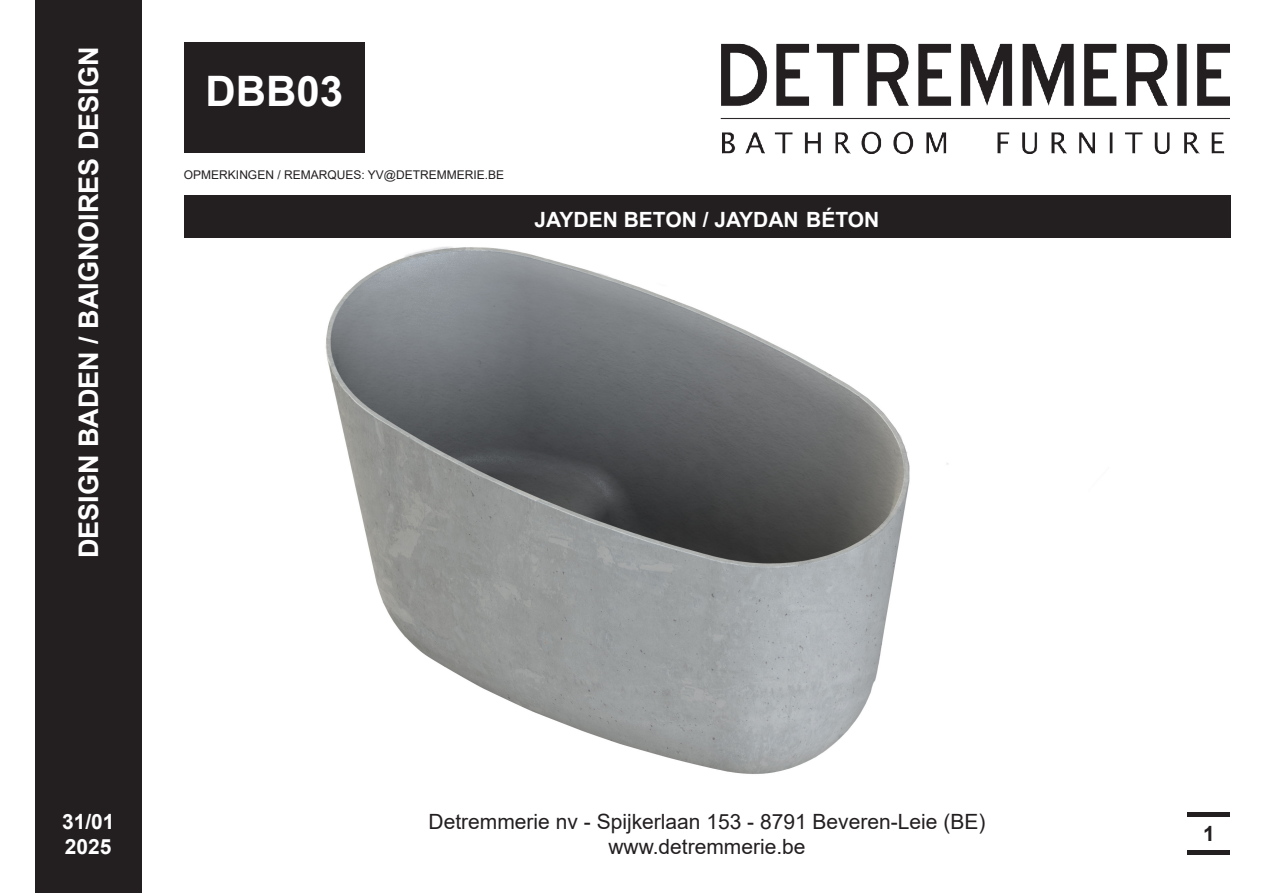
<style>
.page{position:relative;width:1263px;height:893px;background:#fff}
.page>*{position:absolute;margin:0;border:0;box-sizing:border-box;transform-origin:0 0}
.t1{font:700 42px "Arial";color:#fff}
.t2{font:700 27px "Arial";color:#fff}
.t3{font:21px/25.2px "Arial";color:#231f20;text-align:center}
.t4{font:700 21px/25.2px "Arial";color:#fff}
.t5{font:700 21px "Arial";color:#231f20}
.t6{font:12px "Arial";color:#231f20}
</style>
<div class="page">
<div style="left:35px;top:0;width:106px;height:893px;background:#231f20"></div>
<img style="left:720px;top:43px;width:510px;height:110px">
<div style="left:184px;top:196px;width:1046px;height:42px;background:#231f20"></div>
<div style="left:1187px;top:812px;width:43px;height:5px;background:#231f20"></div>
<div style="left:1187px;top:850px;width:43px;height:5px;background:#231f20"></div>
<div style="left:184px;top:43px;width:181px;height:110px;background:#231f20"></div>
<img style="left:325px;top:246px;width:623px;height:528px">
<p class="t2" style="left:70px;top:558px;width:513px;rotate:-90deg">DESIGN BADEN / BAIGNOIRES DESIGN</p>
<h1 class="t1" style="left:205px;top:61px;width:139px">DBB03</h1>
<p class="t6" style="left:184px;top:166px;width:322px">OPMERKINGEN / REMARQUES: YV@DETREMMERIE.BE</p>
<p class="t4" style="left:535px;top:207px;width:346px">JAYDEN BETON / JAYDAN BÉTON</p>
<p class="t4" style="left:62px;top:809px;width:54px">31/01<br>2025</p>
<p class="t3" style="left:429px;top:808px;width:558px">Detremmerie nv - Spijkerlaan 153 - 8791 Beveren-Leie (BE) www.detremmerie.be</p>
<p class="t5" style="left:1203px;top:819px;width:13px">1</p>
</div>
